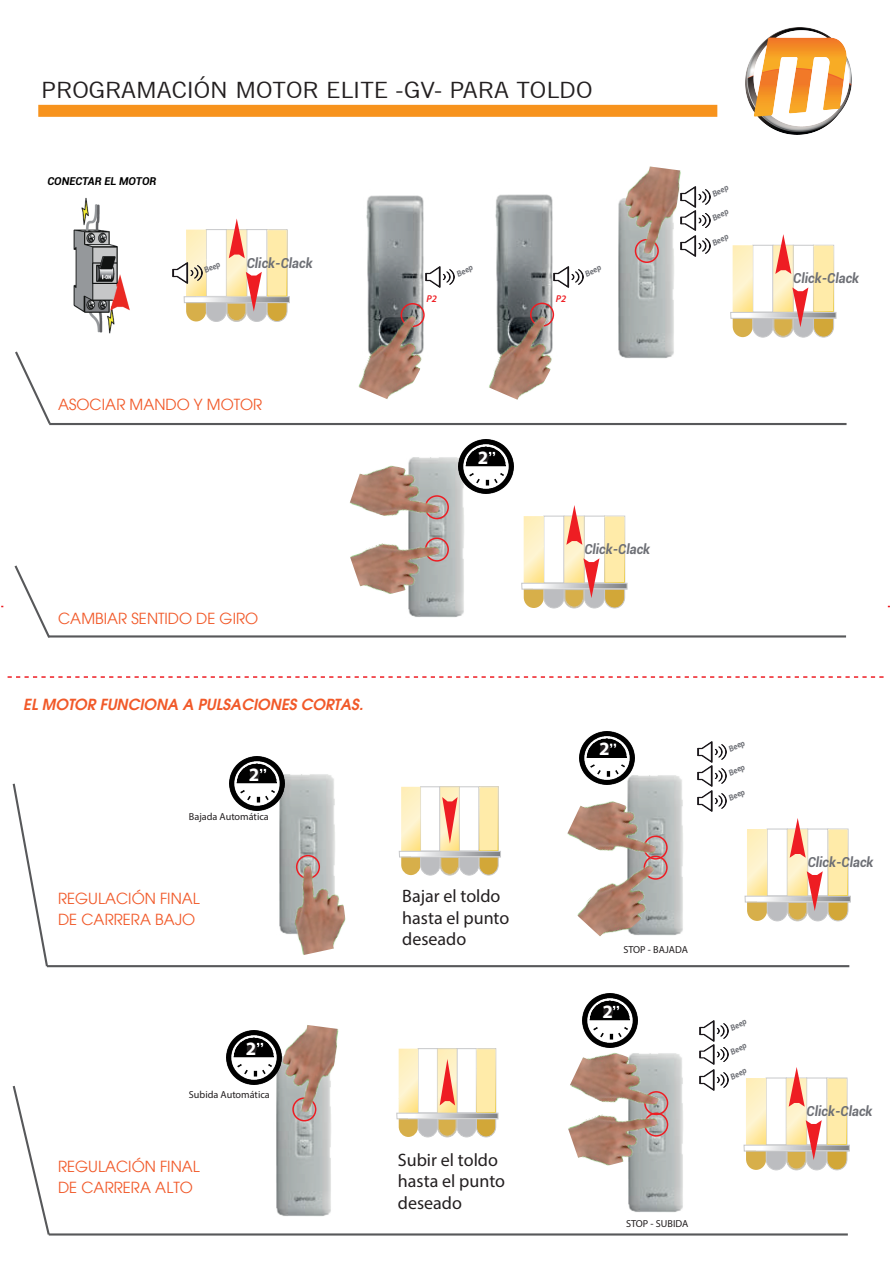
<style>
.page{position:relative;width:893px;height:1263px;background:#fff}
.page>*{position:absolute;margin:0;border:0;box-sizing:border-box;transform-origin:0 0}
.t1{font:22.5px "News Gothic BT";color:#231f20;scale:1.1 1}
.t2{font:700 18.9px "Myriad Pro";color:#fff}
.t3{font:18px/21.6px "Myriad Pro";color:#231f20}
.t4{font:15px/21.3px "Avant Garde";color:#f15929}
.t5{font:italic 600 15px "Avant Garde";color:#f15929}
.t6{font:italic 700 13.8px "Roboto";color:#6d6f75;scale:.93 1}
.t7{font:italic 700 10.8px "Roboto";color:#000}
.t8{font:10.2px "Myriad Pro";color:#231f20}
.t9{font:italic 600 9.9px "Myriad Pro";color:#ee1d23}
.t10{font:italic 700 8.1px "Roboto";color:#6d6f75;scale:.93 1}
</style>
<div class="page">
<img style="left:73px;top:198px;width:57px;height:136px">
<div style="left:184px;top:296px;width:106px;height:7px;border:1px solid #c7c8ca"></div>
<svg style="left:186px;top:218px;width:103px;height:104px"></svg>
<img style="left:173px;top:263px;width:29px;height:21px">
<div style="left:730px;top:312px;width:106px;height:7px;border:1px solid #c7c8ca"></div>
<svg style="left:733px;top:234px;width:103px;height:104px"></svg>
<div style="left:521px;top:583px;width:106px;height:6px;border:1px solid #c7c8ca"></div>
<svg style="left:524px;top:505px;width:103px;height:104px"></svg>
<div style="left:745px;top:896px;width:106px;height:6px;border:1px solid #c7c8ca"></div>
<svg style="left:747px;top:818px;width:103px;height:103px"></svg>
<svg style="left:8px;top:676px;width:876px;height:2px"></svg>
<div style="left:744px;top:1145px;width:106px;height:6px;border:1px solid #c7c8ca"></div>
<svg style="left:746px;top:1067px;width:103px;height:103px"></svg>
<img style="left:618px;top:257px;width:56px;height:101px">
<div style="left:635px;top:239px;width:24px;height:24px;border:2px solid #ee1d23;border-radius:50%"></div>
<img style="left:618px;top:166px;width:63px;height:91px">
<img style="left:681px;top:186px;width:29px;height:21px">
<img style="left:681px;top:210px;width:29px;height:21px">
<img style="left:681px;top:235px;width:29px;height:21px">
<img style="left:495px;top:194px;width:59px;height:113px">
<div style="left:530px;top:303px;width:24px;height:24px;border:2px solid #ee1d23;border-radius:50%"></div>
<img style="left:554px;top:266px;width:29px;height:21px">
<img style="left:489px;top:307px;width:66px;height:93px">
<img style="left:366px;top:195px;width:58px;height:112px">
<div style="left:401px;top:303px;width:24px;height:24px;border:2px solid #ee1d23;border-radius:50%"></div>
<img style="left:425px;top:266px;width:30px;height:21px">
<img style="left:358px;top:307px;width:67px;height:92px">
<img style="left:408px;top:457px;width:56px;height:160px">
<div style="left:425px;top:537px;width:24px;height:25px;border:2px solid #ee1d23;border-radius:50%"></div>
<img style="left:350px;top:531px;width:98px;height:70px">
<div style="left:425px;top:495px;width:24px;height:24px;border:2px solid #ee1d23;border-radius:50%"></div>
<img style="left:349px;top:458px;width:99px;height:73px">
<img style="left:627px;top:775px;width:56px;height:160px">
<img style="left:577px;top:851px;width:97px;height:86px">
<img style="left:567px;top:791px;width:101px;height:80px">
<img style="left:628px;top:1053px;width:55px;height:159px">
<div style="left:644px;top:1112px;width:24px;height:24px;border:2px solid #ee1d23;border-radius:50%"></div>
<img style="left:568px;top:1122px;width:98px;height:50px">
<img style="left:570px;top:1047px;width:100px;height:75px">
<img style="left:276px;top:1115px;width:55px;height:101px">
<div style="left:292px;top:1097px;width:24px;height:24px;border:2px solid #ee1d23;border-radius:50%"></div>
<img style="left:276px;top:1025px;width:63px;height:90px">
<img style="left:699px;top:1020px;width:30px;height:21px">
<img style="left:699px;top:1044px;width:30px;height:21px">
<img style="left:699px;top:1069px;width:30px;height:21px">
<img style="left:697px;top:742px;width:30px;height:20px">
<img style="left:697px;top:765px;width:30px;height:21px">
<img style="left:697px;top:791px;width:30px;height:20px">
<svg style="left:12px;top:783px;width:37px;height:185px"></svg>
<hr style="left:47px;top:965px;width:802px;height:2px;background:#57585a">
<svg style="left:15px;top:351px;width:37px;height:75px"></svg>
<hr style="left:49px;top:423px;width:797px;height:2px;background:#57585a">
<svg style="left:14px;top:565px;width:38px;height:73px"></svg>
<hr style="left:49px;top:635px;width:797px;height:2px;background:#57585a">
<svg style="left:12px;top:1085px;width:39px;height:151px"></svg>
<hr style="left:49px;top:1233px;width:799px;height:2px;background:#57585a">
<div style="left:418px;top:1048px;width:20px;height:65px;border:1px solid #c7c8ca"></div>
<div style="left:476px;top:1048px;width:20px;height:65px;border:1px solid #c7c8ca"></div>
<div style="left:457px;top:1048px;width:20px;height:65px;border:1px solid #c7c8ca"></div>
<div style="left:437px;top:1048px;width:20px;height:65px;border:1px solid #c7c8ca"></div>
<div style="left:396px;top:1113px;width:102px;height:6px;border:1px solid #c7c8ca"></div>
<svg style="left:399px;top:1049px;width:99px;height:88px"></svg>
<div style="left:420px;top:786px;width:20px;height:65px;border:1px solid #c7c8ca"></div>
<div style="left:478px;top:786px;width:21px;height:65px;border:1px solid #c7c8ca"></div>
<div style="left:459px;top:786px;width:20px;height:65px;border:1px solid #c7c8ca"></div>
<div style="left:440px;top:786px;width:20px;height:65px;border:1px solid #c7c8ca"></div>
<div style="left:399px;top:851px;width:102px;height:6px;border:1px solid #c7c8ca"></div>
<svg style="left:401px;top:787px;width:99px;height:89px"></svg>
<img style="left:279px;top:774px;width:56px;height:160px">
<div style="left:296px;top:855px;width:24px;height:24px;border:2px solid #ee1d23;border-radius:50%"></div>
<img style="left:285px;top:860px;width:61px;height:95px">
<img style="left:458px;top:440px;width:55px;height:53px">
<div style="left:479px;top:451px;width:10px;height:13px;background:#231f20;border-radius:50%"></div>
<img style="left:229px;top:756px;width:55px;height:54px">
<div style="left:250px;top:768px;width:10px;height:12px;background:#231f20;border-radius:50%"></div>
<img style="left:579px;top:731px;width:56px;height:54px">
<div style="left:600px;top:743px;width:10px;height:12px;background:#231f20;border-radius:50%"></div>
<img style="left:583px;top:993px;width:55px;height:54px">
<div style="left:603px;top:1005px;width:10px;height:12px;background:#231f20;border-radius:50%"></div>
<img style="left:226px;top:1031px;width:55px;height:53px">
<div style="left:247px;top:1042px;width:10px;height:13px;background:#231f20;border-radius:50%"></div>
<img style="left:745px;top:27px;width:107px;height:107px">
<div style="left:38px;top:105px;width:679px;height:12px;background:#f7931d"></div>
<h1 class="t1" style="left:41px;top:76px;width:503px">PROGRAMACIÓN MOTOR ELITE -GV- PARA TOLDO</h1>
<p class="t7" style="left:47px;top:174px;width:111px">CONECTAR EL MOTOR</p>
<p class="t10" style="left:202px;top:266px;width:20px;rotate:-26deg">Beep</p>
<p class="t6" style="left:247px;top:253px;width:72px">Click-Clack</p>
<p class="t9" style="left:427px;top:293px;width:12px">P2</p>
<p class="t10" style="left:455px;top:269px;width:20px;rotate:-26deg">Beep</p>
<p class="t9" style="left:556px;top:292px;width:12px">P2</p>
<p class="t10" style="left:583px;top:269px;width:20px;rotate:-26deg">Beep</p>
<p class="t10" style="left:710px;top:189px;width:20px;rotate:-26deg">Beep</p>
<p class="t10" style="left:710px;top:213px;width:20px;rotate:-26deg">Beep</p>
<p class="t10" style="left:710px;top:238px;width:20px;rotate:-26deg">Beep</p>
<p class="t4" style="left:58px;top:394px;width:206px">ASOCIAR MANDO Y MOTOR</p>
<p class="t2" style="left:478px;top:445px;width:12px">2</p>
<p class="t4" style="left:58px;top:608px;width:202px">CAMBIAR SENTIDO DE GIRO</p>
<p class="t5" style="left:23px;top:695px;width:341px">EL MOTOR FUNCIONA A PULSACIONES CORTAS.</p>
<p class="t2" style="left:249px;top:762px;width:12px">2</p>
<p class="t8" style="left:189px;top:811px;width:81px">Bajada Automática</p>
<p class="t4" style="left:58px;top:888px;width:143px">REGULACIÓN FINAL</p>
<p class="t4" style="left:58px;top:909px;width:139px">DE CARRERA BAJO</p>
<p class="t3" style="left:402px;top:885px;width:109px">Bajar el toldo hasta el punto deseado</p>
<p class="t2" style="left:246px;top:1036px;width:12px">2</p>
<p class="t8" style="left:189px;top:1088px;width:82px">Subida Automática</p>
<p class="t4" style="left:58px;top:1156px;width:143px">REGULACIÓN FINAL<br>DE CARRERA ALTO</p>
<p class="t3" style="left:398px;top:1148px;width:109px">Subir el toldo hasta el punto deseado</p>
<p class="t6" style="left:584px;top:539px;width:72px">Click-Clack</p>
<p class="t2" style="left:599px;top:736px;width:12px">2</p>
<p class="t10" style="left:727px;top:744px;width:20px;rotate:-26deg">Beep</p>
<p class="t10" style="left:727px;top:768px;width:20px;rotate:-26deg">Beep</p>
<p class="t10" style="left:727px;top:793px;width:20px;rotate:-26deg">Beep</p>
<p class="t8" style="left:623px;top:943px;width:66px">STOP - BAJADA</p>
<p class="t2" style="left:602px;top:999px;width:12px">2</p>
<p class="t10" style="left:728px;top:1023px;width:20px;rotate:-26deg">Beep</p>
<p class="t10" style="left:728px;top:1047px;width:20px;rotate:-26deg">Beep</p>
<p class="t10" style="left:728px;top:1072px;width:20px;rotate:-26deg">Beep</p>
<p class="t8" style="left:626px;top:1217px;width:64px">STOP - SUBIDA</p>
<p class="t6" style="left:793px;top:269px;width:72px">Click-Clack</p>
<p class="t6" style="left:808px;top:852px;width:72px">Click-Clack</p>
<p class="t6" style="left:807px;top:1101px;width:72px">Click-Clack</p>
</div>
